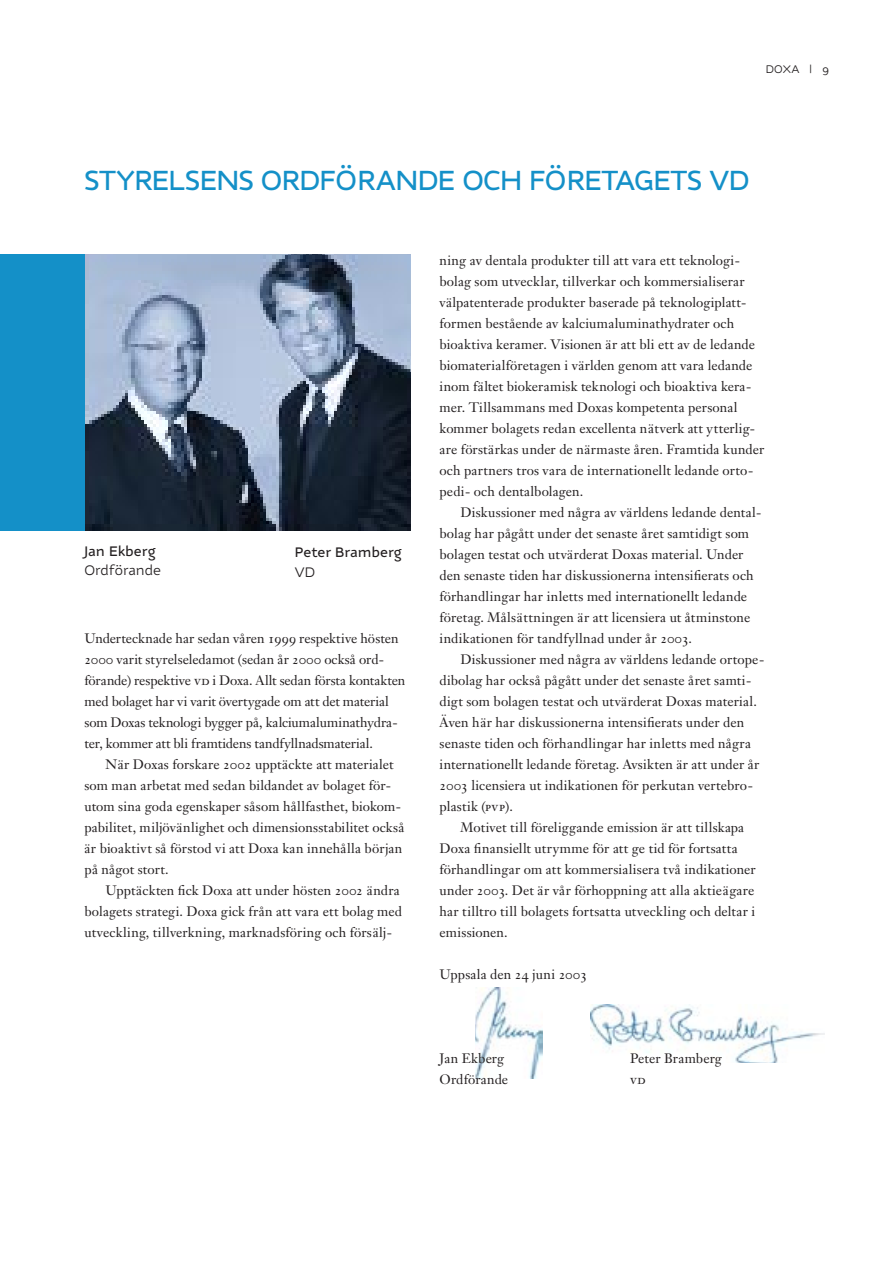
<style>
.page{position:relative;width:893px;height:1263px;background:#fff}
.page>*{position:absolute;margin:0;border:0;box-sizing:border-box;transform-origin:0 0}
.t1{font:500 30px "Nubian";letter-spacing:-.02em;color:#1490c8}
.t2{font:500 15px "Nubian";letter-spacing:-.005em;color:#231f20}
.t3{font:300 15px "Nubian";color:#231f20}
.t4{font:13.5px/21px "Janson Text";letter-spacing:.01em;color:#231f20}
.t5{font:13.5px "Janson Text Roman SC";color:#231f20}
.t6{font:300 12px "Nubian";color:#231f20}
.s1{font-family:"Janson Text Roman SC"}
</style>
<div class="page">
<img style="left:590px;top:1005px;width:234px;height:58px">
<img style="left:476px;top:988px;width:66px;height:90px">
<div style="left:0;top:254px;width:398px;height:276px;background:#1490c8"></div>
<img style="left:85px;top:254px;width:325px;height:277px">
<p class="t6" style="left:766px;top:61px;width:65px">DOXA | 9</p>
<h1 class="t1" style="left:84px;top:163px;width:667px">STYRELSENS ORDFÖRANDE OCH FÖRETAGETS VD</h1>
<p class="t2" style="left:84px;top:542px;width:73px">Jan Ekberg</p>
<p class="t3" style="left:84px;top:561px;width:78px">Ordförande</p>
<p class="t2" style="left:295px;top:544px;width:109px">Peter Bramberg</p>
<p class="t3" style="left:295px;top:563px;width:22px">VD</p>
<p class="t4" style="left:84px;top:628px;width:322px">Undertecknade har sedan våren <span class="s1">1999</span> respektive hösten <span class="s1">2000</span> varit styrelseledamot (sedan år <span class="s1">2000</span> också ord&shy;förande) respektive <span class="s1">vd</span> i Doxa. Allt sedan första kontakten med bolaget har vi varit övertygade om att det material som Doxas teknologi bygger på, kalciumaluminathydra&shy;ter, kommer att bli framtidens tandfyllnadsmaterial.</p>
<p class="t4" style="left:84px;top:754px;width:322px;text-indent:21px">När Doxas forskare <span class="s1">2002</span> upptäckte att materialet som man arbetat med sedan bildandet av bolaget för&shy;utom sina goda egenskaper såsom hållfasthet, biokom&shy;pabilitet, miljövänlighet och dimensionsstabilitet också är bioaktivt så förstod vi att Doxa kan innehålla början på något stort.</p>
<p class="t4" style="left:84px;top:880px;width:319px;text-indent:21px">Upptäckten fick Doxa att under hösten <span class="s1">2002</span> ändra bolagets strategi. Doxa gick från att vara ett bolag med utveckling, tillverkning, marknadsföring och försälj-</p>
<p class="t4" style="left:440px;top:249px;width:326px">ning av dentala produkter till att vara ett teknologi&shy;bolag som utvecklar, tillverkar och kommersialiserar välpatenterade produkter baserade på teknologiplatt&shy;formen bestående av kalciumaluminathydrater och bioaktiva keramer. Visionen är att bli ett av de ledande biomaterialföretagen i världen genom att vara ledande inom fältet biokeramisk teknologi och bioaktiva kera&shy;mer. Tillsammans med Doxas kompetenta personal kommer bolagets redan excellenta nätverk att ytterlig&shy;are förstärkas under de närmaste åren. Framtida kunder och partners tros vara de internationellt ledande orto&shy;pedi- och dentalbolagen.</p>
<p class="t4" style="left:440px;top:501px;width:323px;text-indent:21px">Diskussioner med några av världens ledande dental&shy;bolag har pågått under det senaste året samtidigt som bolagen testat och utvärderat Doxas material. Under den senaste tiden har diskussionerna intensifierats och förhandlingar har inletts med internationellt ledande företag. Målsättningen är att licensiera ut åtminstone indikationen för tandfyllnad under år <span class="s1">2003</span>.</p>
<p class="t4" style="left:440px;top:648px;width:326px;text-indent:21px">Diskussioner med några av världens ledande ortope&shy;dibolag har också pågått under det senaste året samti&shy;digt som bolagen testat och utvärderat Doxas material.<br>Även här har diskussionerna intensifierats under den senaste tiden och förhandlingar har inletts med några internationellt ledande företag. Avsikten är att under år <span class="s1">2003</span> licensiera ut indikationen för perkutan vertebro&shy;plastik (<span class="s1">pvp</span>).</p>
<p class="t4" style="left:440px;top:816px;width:318px;text-indent:21px">Motivet till föreliggande emission är att tillskapa Doxa finansiellt utrymme för att ge tid för fortsatta förhandlingar om att kommersialisera två indikationer under <span class="s1">2003</span>. Det är vår förhoppning att alla aktieägare har tilltro till bolagets fortsatta utveckling och deltar i emissionen.</p>
<p class="t4" style="left:440px;top:963px;width:149px">Uppsala den <span class="s1">24</span> juni <span class="s1">2003</span></p>
<p class="t4" style="left:440px;top:1047px;width:66px">Jan Ekberg</p>
<p class="t4" style="left:630px;top:1047px;width:93px">Peter Bramberg</p>
<p class="t4" style="left:440px;top:1068px;width:70px">Ordförande</p>
<p class="t5" style="left:630px;top:1071px;width:17px">vd</p>
</div>
